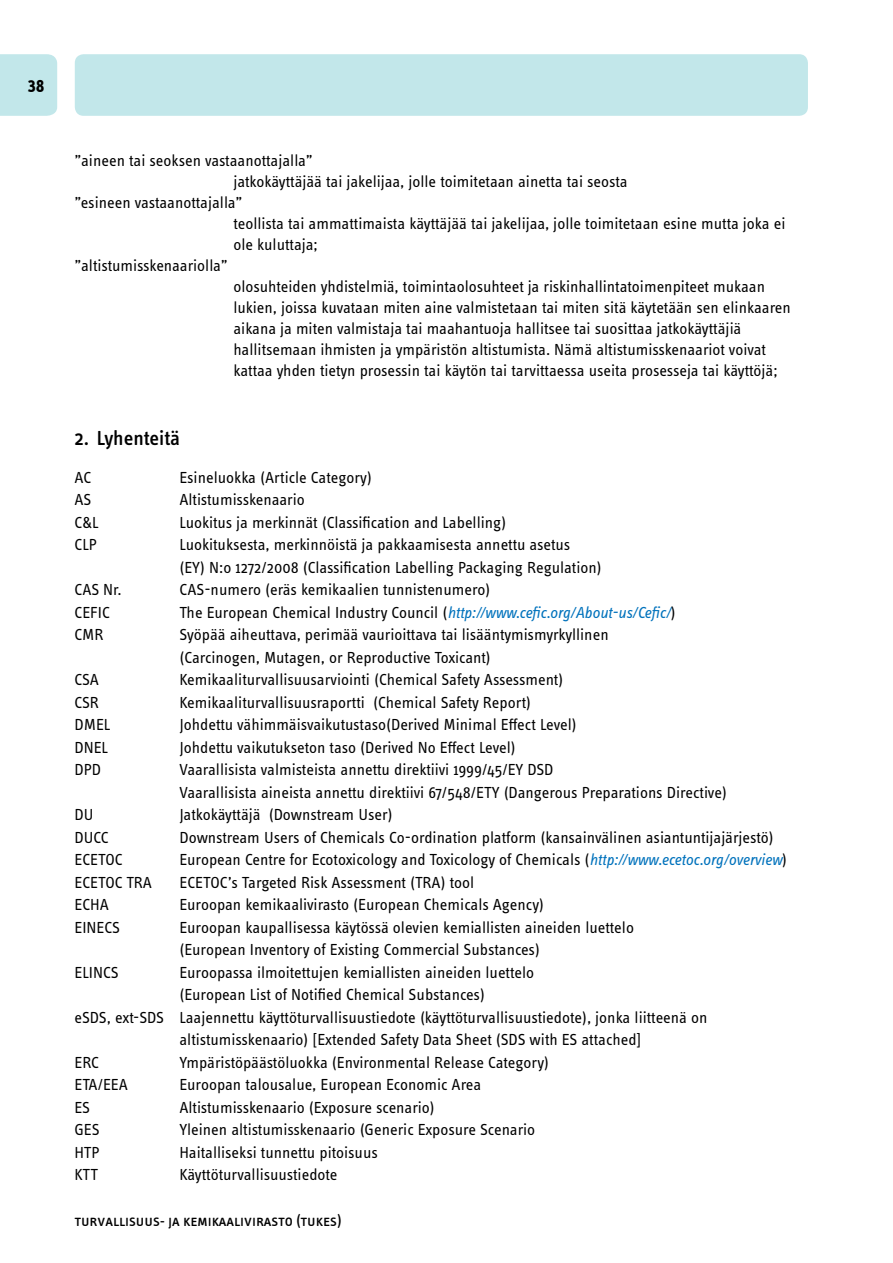
<style>
.page{position:relative;width:893px;height:1263px;background:#fff}
.page>*{position:absolute;margin:0;border:0;box-sizing:border-box;transform-origin:0 0}
.t1{font:500 21px "Info Text OT";color:#000}
.t2{font:19.35px "Info Text Bold Caps";color:#000}
.t3{font:16.5px/22.5px "Info Text OT";color:#000}
.t4{font:16.5px "Info Text Book Caps";color:#000}
.s1{font-style:italic;color:#0072bc}
</style>
<div class="page">
<div style="left:0;top:54px;width:57px;height:62px;background:#c2e7ea"></div>
<div style="left:75px;top:54px;width:733px;height:62px;background:#c2e7ea;border-radius:9px"></div>
<p class="t2" style="left:28px;top:74px;width:19px">38</p>
<p class="t3" style="left:74px;top:149px;width:240px">”aineen tai seoksen vastaanottajalla”</p>
<p class="t3" style="left:233px;top:170px;width:396px">jatkokäyttäjää tai jakelijaa, jolle toimitetaan ainetta tai seosta</p>
<p class="t3" style="left:74px;top:191px;width:170px">”esineen vastaanottajalla”</p>
<p class="t3" style="left:233px;top:212px;width:554px">teollista tai ammattimaista käyttäjää tai jakelijaa, jolle toimitetaan esine mutta joka ei</p>
<p class="t3" style="left:233px;top:233px;width:86px">ole kuluttaja;</p>
<p class="t3" style="left:74px;top:254px;width:155px">”altistumisskenaariolla”</p>
<p class="t3" style="left:233px;top:275px;width:533px">olosuhteiden yhdistelmiä, toimintaolosuhteet ja riskinhallintatoimenpiteet mukaan</p>
<p class="t3" style="left:233px;top:296px;width:559px">lukien, joissa kuvataan miten aine valmistetaan tai miten sitä käytetään sen elinkaaren</p>
<p class="t3" style="left:233px;top:317px;width:509px">aikana ja miten valmistaja tai maahantuoja hallitsee tai suosittaa jatkokäyttäjiä</p>
<p class="t3" style="left:233px;top:338px;width:534px">hallitsemaan ihmisten ja ympäristön altistumista. Nämä altistumisskenaariot voivat</p>
<p class="t3" style="left:233px;top:359px;width:546px">kattaa yhden tietyn prosessin tai käytön tai tarvittaessa useita prosesseja tai käyttöjä;</p>
<p class="t1" style="left:74px;top:426px;width:107px">2. Lyhenteitä</p>
<p class="t3" style="left:74px;top:465px;width:19px">AC</p>
<p class="t3" style="left:179px;top:465px;width:194px">Esineluokka (Article Category)</p>
<p class="t3" style="left:74px;top:488px;width:18px">AS</p>
<p class="t3" style="left:179px;top:488px;width:127px">Altistumisskenaario</p>
<p class="t3" style="left:74px;top:510px;width:26px">C&amp;L</p>
<p class="t3" style="left:179px;top:510px;width:329px">Luokitus ja merkinnät (Classification and Labelling)</p>
<p class="t3" style="left:74px;top:533px;width:24px">CLP</p>
<p class="t3" style="left:179px;top:533px;width:424px">Luokituksesta, merkinnöistä ja pakkaamisesta annettu asetus<br>(EY) N:o 1272/2008 (Classification Labelling Packaging Regulation)</p>
<p class="t3" style="left:74px;top:578px;width:49px">CAS Nr.</p>
<p class="t3" style="left:179px;top:578px;width:312px">CAS-numero (eräs kemikaalien tunnistenumero)</p>
<p class="t3" style="left:74px;top:600px;width:37px">CEFIC</p>
<p class="t3" style="left:179px;top:600px;width:498px">The European Chemical Industry Council (<span class="s1">http://www.cefic.org/About-us/Cefic/</span>)</p>
<p class="t3" style="left:74px;top:623px;width:31px">CMR</p>
<p class="t3" style="left:179px;top:623px;width:431px">Syöpää aiheuttava, perimää vaurioittava tai lisääntymismyrkyllinen (Carcinogen, Mutagen, or Reproductive Toxicant)</p>
<p class="t3" style="left:74px;top:668px;width:26px">CSA</p>
<p class="t3" style="left:179px;top:668px;width:385px">Kemikaaliturvallisuusarviointi (Chemical Safety Assessment)</p>
<p class="t3" style="left:74px;top:691px;width:26px">CSR</p>
<p class="t3" style="left:179px;top:691px;width:353px">Kemikaaliturvallisuusraportti (Chemical Safety Report)</p>
<p class="t3" style="left:74px;top:713px;width:38px">DMEL</p>
<p class="t3" style="left:179px;top:713px;width:399px">Johdettu vähimmäisvaikutustaso(Derived Minimal Effect Level)</p>
<p class="t3" style="left:74px;top:736px;width:35px">DNEL</p>
<p class="t3" style="left:179px;top:736px;width:338px">Johdettu vaikutukseton taso (Derived No Effect Level)</p>
<p class="t3" style="left:74px;top:758px;width:28px">DPD</p>
<p class="t3" style="left:179px;top:758px;width:549px">Vaarallisista valmisteista annettu direktiivi 1999/45/EY DSD<br>Vaarallisista aineista annettu direktiivi 67/548/ETY (Dangerous Preparations Directive)</p>
<p class="t3" style="left:74px;top:803px;width:20px">DU</p>
<p class="t3" style="left:179px;top:803px;width:215px">Jatkokäyttäjä (Downstream User)</p>
<p class="t3" style="left:74px;top:826px;width:36px">DUCC</p>
<p class="t3" style="left:179px;top:826px;width:596px">Downstream Users of Chemicals Co-ordination platform (kansainvälinen asiantuntijajärjestö)</p>
<p class="t3" style="left:74px;top:848px;width:50px">ECETOC</p>
<p class="t3" style="left:179px;top:848px;width:609px">European Centre for Ecotoxicology and Toxicology of Chemicals (<span class="s1">http://www.ecetoc.org/overview</span>)</p>
<p class="t3" style="left:74px;top:871px;width:79px">ECETOC TRA</p>
<p class="t3" style="left:179px;top:871px;width:296px">ECETOC’s Targeted Risk Assessment (TRA) tool</p>
<p class="t3" style="left:74px;top:893px;width:36px">ECHA</p>
<p class="t3" style="left:179px;top:893px;width:366px">Euroopan kemikaalivirasto (European Chemicals Agency)</p>
<p class="t3" style="left:74px;top:916px;width:47px">EINECS</p>
<p class="t3" style="left:179px;top:916px;width:456px">Euroopan kaupallisessa käytössä olevien kemiallisten aineiden luettelo (European Inventory of Existing Commercial Substances)</p>
<p class="t3" style="left:74px;top:961px;width:46px">ELINCS</p>
<p class="t3" style="left:179px;top:961px;width:356px">Euroopassa ilmoitettujen kemiallisten aineiden luettelo</p>
<p class="t3" style="left:179px;top:983px;width:307px">(European List of Notified Chemical Substances)</p>
<p class="t3" style="left:74px;top:1006px;width:635px">eSDS, ext-SDS Laajennettu käyttöturvallisuustiedote (käyttöturvallisuustiedote), jonka liitteenä on</p>
<p class="t3" style="left:179px;top:1028px;width:463px">altistumisskenaario) [Extended Safety Data Sheet (SDS with ES attached]</p>
<p class="t3" style="left:74px;top:1051px;width:26px">ERC</p>
<p class="t3" style="left:179px;top:1051px;width:371px">Ympäristöpäästöluokka (Environmental Release Category)</p>
<p class="t3" style="left:74px;top:1073px;width:55px">ETA/EEA</p>
<p class="t3" style="left:179px;top:1073px;width:303px">Euroopan talousalue, European Economic Area</p>
<p class="t3" style="left:74px;top:1096px;width:17px">ES</p>
<p class="t3" style="left:179px;top:1096px;width:257px">Altistumisskenaario (Exposure scenario)</p>
<p class="t3" style="left:74px;top:1118px;width:27px">GES</p>
<p class="t3" style="left:179px;top:1118px;width:357px">Yleinen altistumisskenaario (Generic Exposure Scenario</p>
<p class="t3" style="left:74px;top:1141px;width:27px">HTP</p>
<p class="t3" style="left:179px;top:1141px;width:200px">Haitalliseksi tunnettu pitoisuus</p>
<p class="t3" style="left:74px;top:1163px;width:25px">KTT</p>
<p class="t3" style="left:179px;top:1163px;width:160px">Käyttöturvallisuustiedote</p>
<p class="t4" style="left:75px;top:1211px;width:269px">turvallisuus- ja kemikaalivirasto (tukes)</p>
</div>
